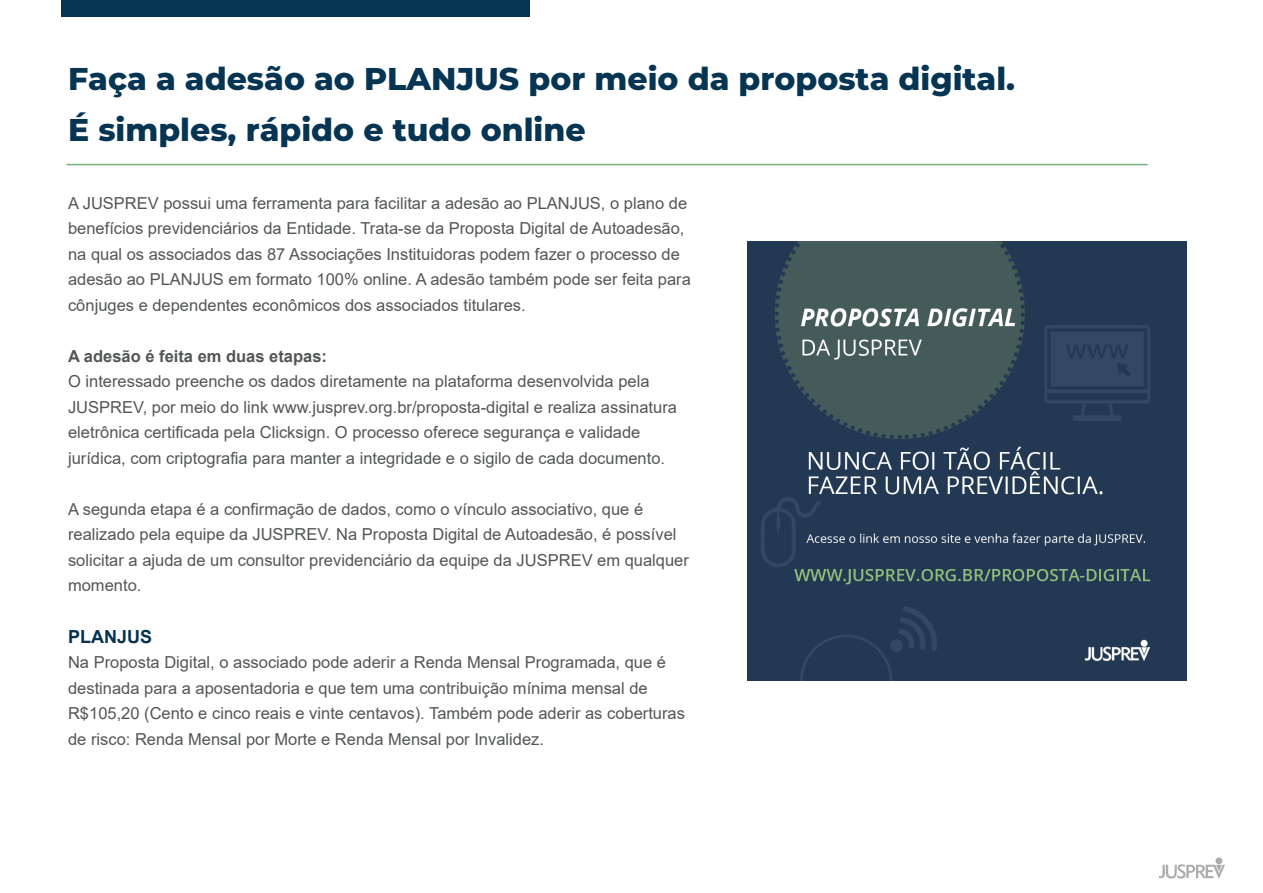
<style>
.page{position:relative;width:1263px;height:893px;background:#fff}
.page>*{position:absolute;margin:0;border:0;box-sizing:border-box;transform-origin:0 0}
.t1{font:800 31.5px/50.8px "Montserrat";color:#063453}
.t2{font:700 18px "Arial";color:#053250}
.t3{font:16.5px/25.5px "Arial";color:#535657}
.t4{font:700 16.5px "Arial";color:#535657}
</style>
<div class="page">
<div style="left:1215px;top:857px;width:7px;height:7px;background:#abadae;border-radius:50%"></div>
<svg style="left:1159px;top:864px;width:66px;height:15px"></svg>
<div style="left:61px;top:0;width:468px;height:17px;background:#063453"></div>
<hr style="left:66px;top:164px;width:1082px;height:1px;background:#73b379">
<img style="left:748px;top:241px;width:439px;height:440px">
<h1 class="t1" style="left:68px;top:52px;width:948px">Faça a adesão ao PLANJUS por meio da proposta digital.<br>É simples, rápido e tudo online</h1>
<p class="t3" style="left:68px;top:190px;width:624px">A JUSPREV possui uma ferramenta para facilitar a adesão ao PLANJUS, o plano de benefícios previdenciários da Entidade. Trata-se da Proposta Digital de Autoadesão, na qual os associados das 87 Associações Instituidoras podem fazer o processo de adesão ao PLANJUS em formato 100% online. A adesão também pode ser feita para cônjuges e dependentes econômicos dos associados titulares.</p>
<p class="t4" style="left:68px;top:345px;width:260px">A adesão é feita em duas etapas:</p>
<p class="t3" style="left:68px;top:369px;width:610px">O interessado preenche os dados diretamente na plataforma desenvolvida pela JUSPREV, por meio do link www.jusprev.org.br/proposta-digital e realiza assinatura eletrônica certificada pela Clicksign. O processo oferece segurança e validade jurídica, com criptografia para manter a integridade e o sigilo de cada documento.</p>
<p class="t3" style="left:68px;top:496px;width:622px">A segunda etapa é a confirmação de dados, como o vínculo associativo, que é realizado pela equipe da JUSPREV. Na Proposta Digital de Autoadesão, é possível solicitar a ajuda de um consultor previdenciário da equipe da JUSPREV em qualquer momento.</p>
<p class="t2" style="left:68px;top:623px;width:86px">PLANJUS</p>
<p class="t3" style="left:68px;top:649px;width:618px">Na Proposta Digital, o associado pode aderir a Renda Mensal Programada, que é destinada para a aposentadoria e que tem uma contribuição mínima mensal de R$105,20 (Cento e cinco reais e vinte centavos). Também pode aderir as coberturas de risco: Renda Mensal por Morte e Renda Mensal por Invalidez.</p>
</div>
